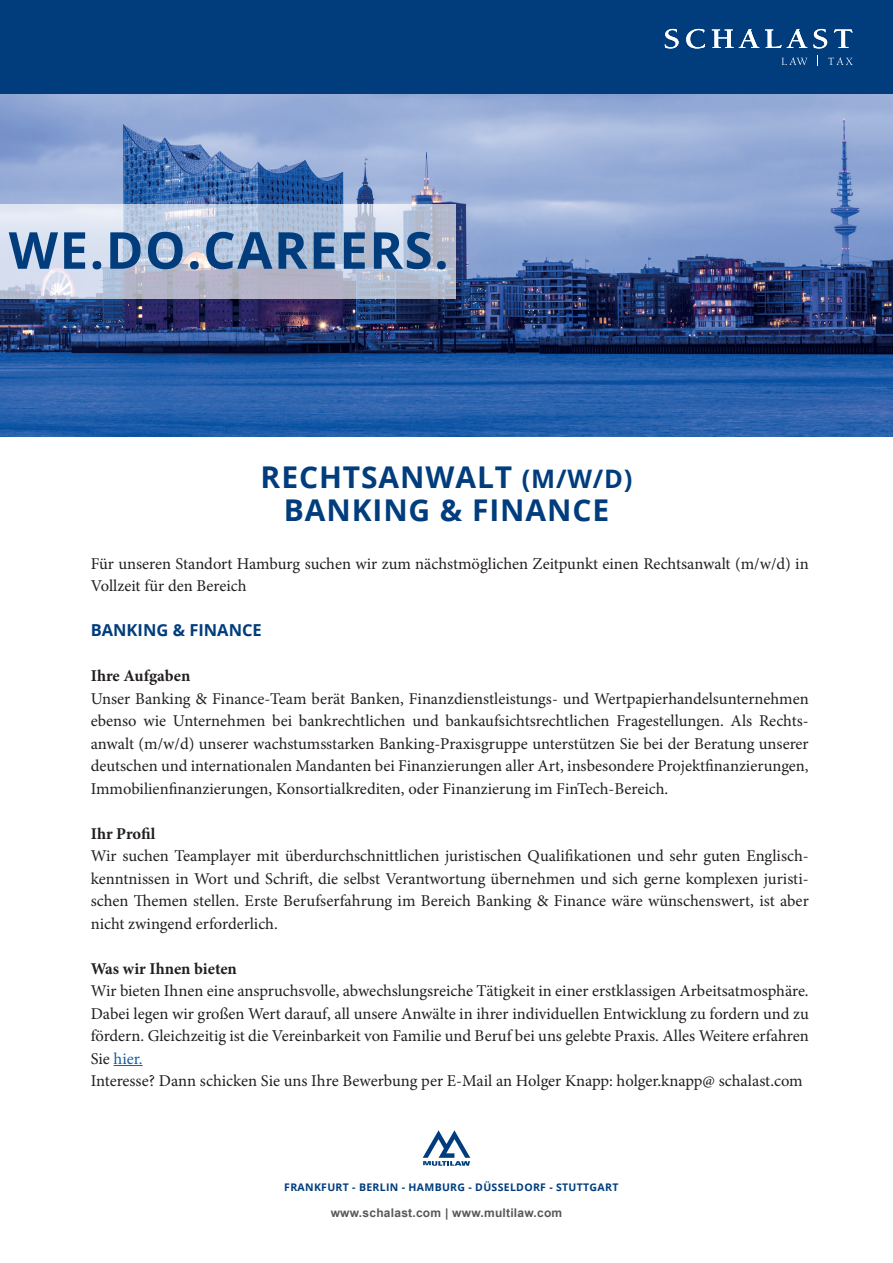
<style>
.page{position:relative;width:893px;height:1263px;background:#fff}
.page>*{position:absolute;margin:0;border:0;box-sizing:border-box;transform-origin:0 0}
.t1{font:700 51px "Open Sans";letter-spacing:.03em;color:#013d7d}
.t2{font:700 30px/33px "Open Sans";letter-spacing:.03em;color:#013d7d;text-align:center}
.t3{font:16.5px/22.5px "Minion Pro";color:#231f20}
.t4{font:700 16.5px "Minion Pro";color:#231f20}
.t5{font:700 16.5px "Open Sans";color:#013d7d}
.t6{font:700 12px "Arial";letter-spacing:.02em;color:#57585a}
.t7{font:700 10.5px "Open Sans";letter-spacing:.03em;color:#013d7d}
.s1{font-size:25.5px}
.s2{color:#175d9e}
</style>
<div class="page">
<svg style="left:423px;top:1130px;width:47px;height:35px"></svg>
<svg style="left:114px;top:1065px;width:29px;height:1px"></svg>
<div style="left:1px;top:1px;width:891px;height:93px;background:#013d7d"></div>
<div style="left:0;top:0;width:893px;height:94px;border:2px solid #013d7d"></div>
<svg style="left:781px;top:57px;width:26px;height:8px"></svg>
<svg style="left:828px;top:57px;width:25px;height:8px"></svg>
<svg style="left:665px;top:29px;width:14px;height:19px"></svg>
<svg style="left:686px;top:29px;width:19px;height:19px"></svg>
<svg style="left:712px;top:29px;width:21px;height:19px"></svg>
<svg style="left:739px;top:29px;width:20px;height:19px"></svg>
<svg style="left:765px;top:29px;width:42px;height:19px"></svg>
<svg style="left:813px;top:29px;width:14px;height:19px"></svg>
<svg style="left:834px;top:29px;width:18px;height:19px"></svg>
<img style="left:0;top:94px;width:893px;height:343px">
<svg style="left:0;top:205px;width:456px;height:94px;background:#c1cadc"></svg>
<h1 class="t1" style="left:9px;top:214px;width:441px">WE.DO.CAREERS.</h1>
<h2 class="t2" style="left:261px;top:460px;width:373px">RECHTSANWALT <span class="s1">(M/W/D)<br></span>BANKING &amp; FINANCE</h2>
<p class="t3" style="left:91px;top:552px;width:719px">Für unseren Standort Hamburg suchen wir zum nächstmöglichen Zeitpunkt einen Rechtsanwalt (m/w/d) in<br>Vollzeit für den Bereich</p>
<p class="t5" style="left:91px;top:619px;width:173px">BANKING &amp; FINANCE</p>
<p class="t4" style="left:91px;top:664px;width:101px">Ihre Aufgaben</p>
<p class="t3" style="left:91px;top:687px;width:720px;text-align:justify">Unser Banking &amp; Finance-Team berät Banken, Finanzdienstleistungs- und Wertpapierhandelsunternehmen ebenso wie Unternehmen bei bankrechtlichen und bankaufsichtsrechtlichen Fragestellungen. Als Rechts&shy;anwalt (m/w/d) unserer wachstumsstarken Banking-Praxisgruppe unterstützen Sie bei der Beratung unserer deutschen und internationalen Mandanten bei Finanzierungen aller Art, insbesondere Projektfinanzierungen, Immobilienfinanzierungen, Konsortialkrediten, oder Finanzierung im FinTech-Bereich.</p>
<p class="t4" style="left:91px;top:822px;width:66px">Ihr Profil</p>
<p class="t3" style="left:91px;top:845px;width:720px;text-align:justify">Wir suchen Teamplayer mit überdurchschnittlichen juristischen Qualifikationen und sehr guten Englisch&shy;kenntnissen in Wort und Schrift, die selbst Verantwortung übernehmen und sich gerne komplexen juristi&shy;schen Themen stellen. Erste Berufserfahrung im Bereich Banking &amp; Finance wäre wünschenswert, ist aber nicht zwingend erforderlich.</p>
<p class="t4" style="left:91px;top:957px;width:148px">Was wir Ihnen bieten</p>
<p class="t3" style="left:91px;top:980px;width:720px">Wir bieten Ihnen eine anspruchsvolle, abwechslungsreiche Tätigkeit in einer erstklassigen Arbeitsatmosphäre.<br>Dabei legen wir großen Wert darauf, all unsere Anwälte in ihrer individuellen Entwicklung zu fordern und zu fördern. Gleichzeitig ist die Vereinbarkeit von Familie und Beruf bei uns gelebte Praxis. Alles Weitere erfahren Sie <span class="s2">hier.<br></span>Interesse? Dann schicken Sie uns Ihre Bewerbung per E-Mail an Holger Knapp: holger.knapp@ schalast.com</p>
<p class="t7" style="left:284px;top:1180px;width:336px">FRANKFURT - BERLIN - HAMBURG - DÜSSELDORF - STUTTGART</p>
<p class="t6" style="left:331px;top:1204px;width:233px">www.schalast.com | www.multilaw.com</p>
</div>
